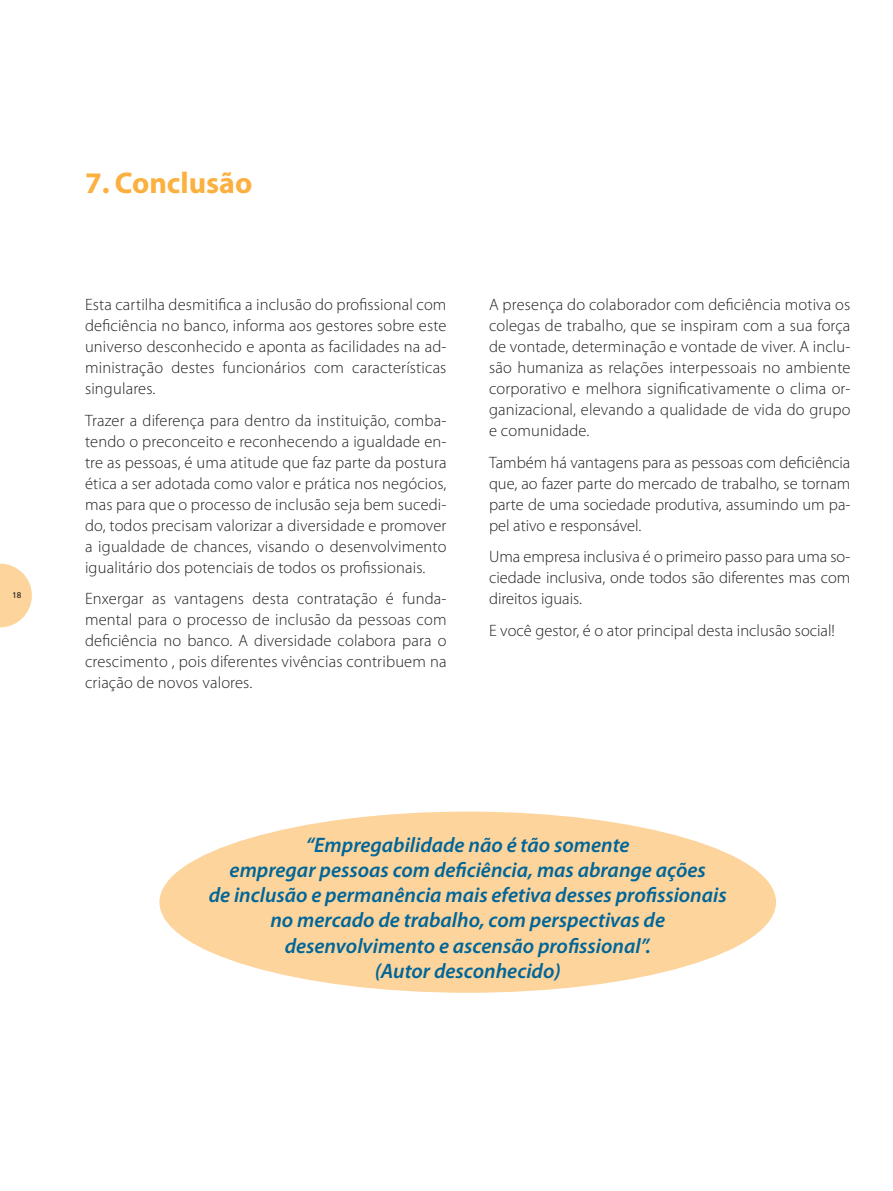
<style>
.page{position:relative;width:893px;height:1191px;background:#fff}
.page>*{position:absolute;margin:0;border:0;box-sizing:border-box;transform-origin:0 0}
.t1{font:700 30px "Myriad Pro";color:#fbb03f}
.t2{font:italic 600 21px/25.2px "Myriad Pro";color:#006598;text-align:center}
.t3{font:300 16.5px/21px "Myriad Pro";letter-spacing:.01em;color:#231f20;text-align:justify}
</style>
<div class="page">
<div style="left:159px;top:811px;width:617px;height:181px;background:#fdd49b;border-radius:50%"></div>
<svg style="left:0;top:563px;width:32px;height:64px"></svg>
<h1 class="t1" style="left:85px;top:163px;width:169px">7. Conclusão</h1>
<p class="t3" style="left:85px;top:294px;width:363px">Esta cartilha desmitifica a inclusão do profissional com deficiência no banco, informa aos gestores sobre este universo desconhecido e aponta as facilidades na ad&shy;ministração destes funcionários com características singulares.</p>
<p class="t3" style="left:85px;top:409px;width:363px">Trazer a diferença para dentro da instituição, comba&shy;tendo o preconceito e reconhecendo a igualdade en&shy;tre as pessoas, é uma atitude que faz parte da postura ética a ser adotada como valor e prática nos negócios, mas para que o processo de inclusão seja bem sucedi&shy;do, todos precisam valorizar a diversidade e promover a igualdade de chances, visando o desenvolvimento igualitário dos potenciais de todos os profissionais.</p>
<p class="t3" style="left:85px;top:588px;width:363px">Enxergar as vantagens desta contratação é funda&shy;mental para o processo de inclusão da pessoas com deficiência no banco. A diversidade colabora para o crescimento , pois diferentes vivências contribuem na criação de novos valores.</p>
<p class="t3" style="left:489px;top:294px;width:363px">A presença do colaborador com deficiência motiva os colegas de trabalho, que se inspiram com a sua força de vontade, determinação e vontade de viver. A inclu&shy;são humaniza as relações interpessoais no ambiente corporativo e melhora significativamente o clima or&shy;ganizacional, elevando a qualidade de vida do grupo e comunidade.</p>
<p class="t3" style="left:489px;top:451px;width:363px">Também há vantagens para as pessoas com deficiência que, ao fazer parte do mercado de trabalho, se tornam parte de uma sociedade produtiva, assumindo um pa&shy;pel ativo e responsável.</p>
<p class="t3" style="left:489px;top:546px;width:363px">Uma empresa inclusiva é o primeiro passo para uma so&shy;ciedade inclusiva, onde todos são diferentes mas com direitos iguais.</p>
<p class="t3" style="left:489px;top:619px;width:348px">E você gestor, é o ator principal desta inclusão social!</p>
<p class="t2" style="left:209px;top:831px;width:520px">“Empregabilidade não é tão somente<br>empregar pessoas com deficiência, mas abrange ações<br>de inclusão e permanência mais efetiva desses profissionais no mercado de trabalho, com perspectivas de desenvolvimento e ascensão profissional”.<br>(Autor desconhecido)</p>
</div>
